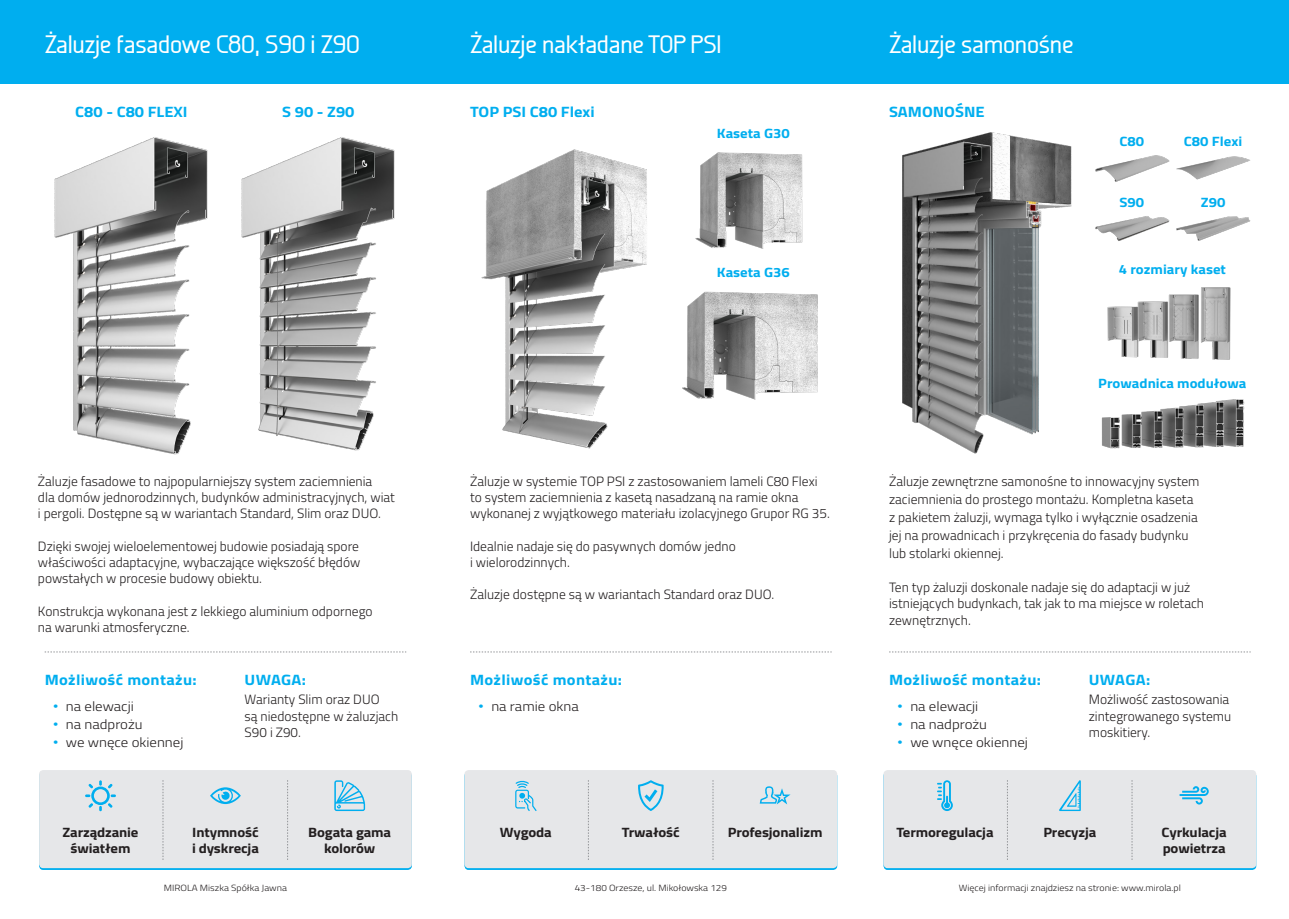
<style>
.page{position:relative;width:1289px;height:919px;background:#fff}
.page>*{position:absolute;margin:0;border:0;box-sizing:border-box;transform-origin:0 0}
.t1{font:500 25.2px "Galette";letter-spacing:-.01em;color:#fff}
.t2{font:700 15px "Titillium";letter-spacing:.02em;color:#00aeef;scale:1.1 1}
.t3{font:700 15px "Titillium";color:#00aeef;scale:1.1 1}
.t4{font:300 13.5px/16.2px "Titillium";color:#231f20}
.t5{font:700 13.5px/16.2px "Titillium";letter-spacing:-.01em;color:#231f20;text-align:center;scale:1.1 1}
.t6{font:300 13.5px "Titillium";color:#231f20;scale:1.1 1}
.t7{font:700 13.5px "Titillium";color:#00aeef;scale:1.1 1}
.t8{font:300 9px "Titillium";color:#231f20;scale:1.1 1}
.s1{font-family:"Arial";font-weight:400;color:#00aeef}
</style>
<div class="page">
<div style="left:0;top:0;width:1288px;height:83px;background:#00aeef"></div>
<svg style="left:45px;top:651px;width:361px;height:1px"></svg>
<svg style="left:470px;top:651px;width:361px;height:1px"></svg>
<svg style="left:889px;top:651px;width:361px;height:1px"></svg>
<div style="left:39px;top:770px;width:373px;height:98px;background:#e6e7e9;border-radius:4px"></div>
<svg style="left:334px;top:780px;width:31px;height:31px"></svg>
<svg style="left:210px;top:787px;width:31px;height:17px"></svg>
<svg style="left:163px;top:780px;width:1px;height:79px"></svg>
<svg style="left:287px;top:780px;width:1px;height:79px"></svg>
<div style="left:464px;top:770px;width:373px;height:98px;background:#e6e7e9;border-radius:4px"></div>
<svg style="left:759px;top:786px;width:31px;height:18px"></svg>
<svg style="left:638px;top:780px;width:26px;height:31px"></svg>
<svg style="left:515px;top:780px;width:21px;height:31px"></svg>
<svg style="left:588px;top:780px;width:1px;height:79px"></svg>
<svg style="left:712px;top:780px;width:1px;height:79px"></svg>
<div style="left:883px;top:770px;width:373px;height:98px;background:#e6e7e9;border-radius:4px"></div>
<svg style="left:1179px;top:786px;width:29px;height:18px"></svg>
<svg style="left:1059px;top:780px;width:21px;height:31px"></svg>
<svg style="left:937px;top:780px;width:15px;height:31px"></svg>
<svg style="left:1007px;top:780px;width:1px;height:79px"></svg>
<svg style="left:1131px;top:780px;width:1px;height:79px"></svg>
<img style="left:1107px;top:287px;width:124px;height:73px">
<img style="left:1101px;top:399px;width:144px;height:50px">
<img style="left:1095px;top:216px;width:74px;height:25px">
<img style="left:1176px;top:216px;width:74px;height:25px">
<img style="left:1095px;top:155px;width:74px;height:27px">
<img style="left:1176px;top:156px;width:74px;height:24px">
<img style="left:54px;top:137px;width:341px;height:318px">
<img style="left:902px;top:132px;width:170px;height:322px">
<img style="left:481px;top:149px;width:166px;height:300px">
<img style="left:695px;top:152px;width:108px;height:97px">
<img style="left:682px;top:291px;width:136px;height:109px">
<svg style="left:85px;top:780px;width:31px;height:31px"></svg>
<p class="t1" style="left:45px;top:29px;width:317px">Żaluzje fasadowe C80, S90 i Z90</p>
<p class="t1" style="left:470px;top:29px;width:253px">Żaluzje nakładane TOP PSI</p>
<p class="t1" style="left:889px;top:29px;width:186px">Żaluzje samonośne</p>
<p class="t3" style="left:75px;top:100px;width:104px">C80 - C80 FLEXI</p>
<p class="t2" style="left:282px;top:100px;width:67px">S 90 - Z90</p>
<p class="t4" style="left:38px;top:472px;width:358px">Żaluzje fasadowe to najpopularniejszy system zaciemnienia<br>dla domów jednorodzinnych, budynków administracyjnych, wiat i pergoli. Dostępne są w wariantach Standard, Slim oraz DUO.</p>
<p class="t4" style="left:38px;top:537px;width:324px;text-align:justify">Dzięki swojej wieloelementowej budowie posiadają spore właściwości adaptacyjne, wybaczające większość błędów powstałych w procesie budowy obiektu.</p>
<p class="t4" style="left:38px;top:602px;width:336px">Konstrukcja wykonana jest z lekkiego aluminium odpornego na warunki atmosferyczne.</p>
<p class="t3" style="left:470px;top:100px;width:115px">TOP PSI C80 Flexi</p>
<p class="t3" style="left:889px;top:100px;width:88px">SAMONOŚNE</p>
<p class="t7" style="left:717px;top:123px;width:68px">Kaseta G30</p>
<p class="t7" style="left:717px;top:262px;width:68px">Kaseta G36</p>
<p class="t7" style="left:1119px;top:131px;width:24px">C80</p>
<p class="t7" style="left:1119px;top:192px;width:24px">S90</p>
<p class="t7" style="left:1183px;top:131px;width:55px">C80 Flexi</p>
<p class="t7" style="left:1200px;top:192px;width:24px">Z90</p>
<p class="t7" style="left:1118px;top:259px;width:99px">4 rozmiary kaset</p>
<p class="t7" style="left:1098px;top:373px;width:136px">Prowadnica modułowa</p>
<p class="t4" style="left:470px;top:472px;width:361px">Żaluzje w systemie TOP PSI z zastosowaniem lameli C80 Flexi to system zaciemnienia z kasetą nasadzaną na ramie okna wykonanej z wyjątkowego materiału izolacyjnego Grupor RG 35.</p>
<p class="t4" style="left:470px;top:537px;width:267px">Idealnie nadaje się do pasywnych domów jedno i wielorodzinnych.</p>
<p class="t4" style="left:470px;top:586px;width:305px">Żaluzje dostępne są w wariantach Standard oraz DUO.</p>
<p class="t4" style="left:889px;top:471px;width:312px;line-height:18px">Żaluzje zewnętrzne samonośne to innowacyjny system zaciemnienia do prostego montażu. Kompletna kaseta z pakietem żaluzji, wymaga tylko i wyłącznie osadzenia</p>
<p class="t4" style="left:889px;top:525px;width:301px;line-height:18px">jej na prowadnicach i przykręcenia do fasady budynku lub stolarki okiennej.</p>
<p class="t4" style="left:889px;top:578px;width:316px">Ten typ żaluzji doskonale nadaje się do adaptacji w już istniejących budynkach, tak jak to ma miejsce w roletach zewnętrznych.</p>
<p class="t2" style="left:470px;top:668px;width:140px">Możliwość montażu:</p>
<p class="t2" style="left:889px;top:668px;width:140px">Możliwość montażu:</p>
<p class="t2" style="left:45px;top:668px;width:140px">Możliwość montażu:</p>
<p class="t2" style="left:244px;top:668px;width:57px">UWAGA:</p>
<p class="t2" style="left:1088px;top:668px;width:57px">UWAGA:</p>
<p class="t6" style="left:53px;top:696px;width:75px"><span class="s1">•</span> na elewacji</p>
<p class="t6" style="left:53px;top:714px;width:83px"><span class="s1">•</span> na nadprożu</p>
<p class="t6" style="left:53px;top:732px;width:120px"><span class="s1">•</span> we wnęce okiennej</p>
<p class="t4" style="left:244px;top:691px;width:155px">Warianty Slim oraz DUO<br>są niedostępne w żaluzjach<br>S90 i Z90.</p>
<p class="t4" style="left:1088px;top:691px;width:144px">Możliwość zastosowania zintegrowanego systemu moskitiery.</p>
<p class="t6" style="left:478px;top:696px;width:93px"><span class="s1">•</span> na ramie okna</p>
<p class="t6" style="left:897px;top:696px;width:75px"><span class="s1">•</span> na elewacji</p>
<p class="t6" style="left:897px;top:732px;width:120px"><span class="s1">•</span> we wnęce okiennej</p>
<p class="t6" style="left:897px;top:714px;width:83px"><span class="s1">•</span> na nadprożu</p>
<p class="t5" style="left:63px;top:823px;width:71px">Zarządzanie światłem</p>
<p class="t5" style="left:192px;top:823px;width:62px;text-align:left">Intymność i dyskrecja</p>
<p class="t5" style="left:308px;top:823px;width:77px">Bogata gama kolorów</p>
<p class="t5" style="left:500px;top:823px;width:49px">Wygoda</p>
<p class="t5" style="left:622px;top:823px;width:54px">Trwałość</p>
<p class="t5" style="left:727px;top:823px;width:88px">Profesjonalizm</p>
<p class="t5" style="left:896px;top:823px;width:90px">Termoregulacja</p>
<p class="t5" style="left:1043px;top:823px;width:50px">Precyzja</p>
<p class="t5" style="left:1161px;top:823px;width:61px;text-align:left">Cyrkulacja powietrza</p>
<p class="t8" style="left:164px;top:881px;width:113px">MIROLA Miszka Spółka Jawna</p>
<p class="t8" style="left:574px;top:881px;width:140px">43-180 Orzesze, ul. Mikołowska 129</p>
<p class="t8" style="left:958px;top:881px;width:203px">Więcej informacji znajdziesz na stronie: www.mirola.pl</p>
</div>
